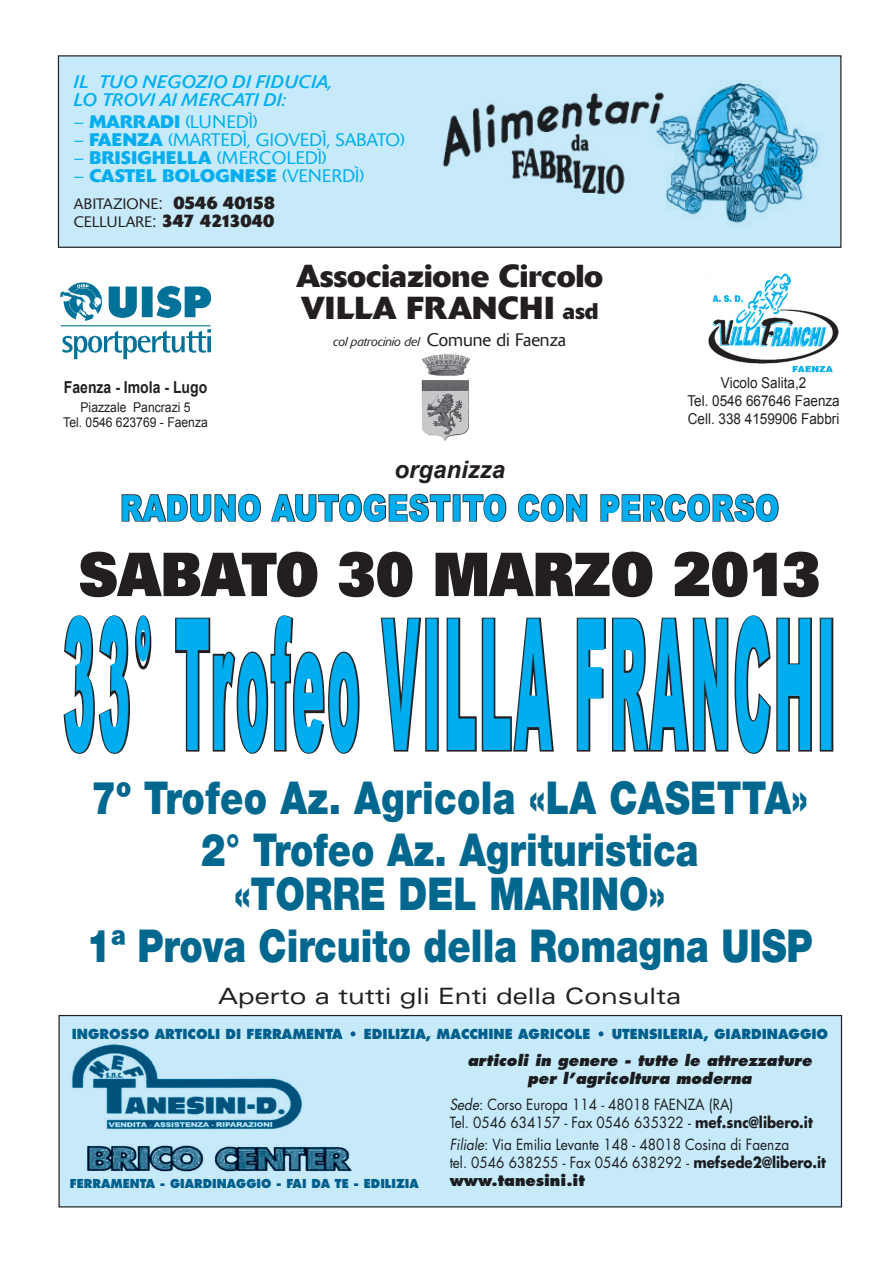
<style>
.page{position:relative;width:893px;height:1263px;background:#fff}
.page>*{position:absolute;margin:0;border:0;box-sizing:border-box;transform-origin:0 0}
.t1{font:900 182.85px "Arial";letter-spacing:.07em;color:#00aeef;scale:.26 1}
.t2{font:900 60px "Univers";color:#231f20;scale:.9 1}
.t3{font:900 45.3px/52.1px "Helvetica Neue";color:#00688f;text-align:center;scale:.82 1}
.t4{font:900 36px "Arial";letter-spacing:.015em;color:#00aeef;scale:.8 1}
.t5{font:700 31.5px/31.5px "Delta";color:#231f20}
.t6{font:italic 700 24px "Arial";color:#231f20}
.t7{font:expanded 22.5px "Univers";color:#231f20}
.t8{font:300 18px "Delta";color:#00aeef}
.t9{font:italic 18px/18px "Delta";letter-spacing:.02em;color:#00aeef}
.t10{font:700 18px "Delta";letter-spacing:.02em;color:#00aeef}
.t11{font:300 18px "Delta";letter-spacing:.02em;color:#00aeef}
.t12{font:700 18px "Delta";letter-spacing:-.02em;color:#231f20}
.t13{font:700 16.5px "Arial";color:#231f20;scale:.85 1}
.t14{font:15px/18px "Futura";color:#231f20;scale:.9 1}
.t15{font:italic 800 15px/18px "Futura";color:#231f20;text-align:center}
.t16{font:15px/18px "Arial";color:#231f20;text-align:center;scale:.9 1}
.t17{font:300 15px "Delta";letter-spacing:.02em;color:#231f20}
.t18{font:800 13.5px "Futura";color:#00688f;scale:.95 1}
.t19{font:13.5px/15px "Arial";color:#231f20;text-align:center;scale:.9 1}
.t20{font:italic 300 12.75px "Delta";color:#231f20}
.t21{font:800 12px "Futura";color:#00688f;scale:.95 1}
.s1{font-weight:700}
.s2{font-weight:300}
.s3{font-size:18px}
.s4{font-weight:700;font-size:18px}
.s5{font-weight:300;font-size:15px}
.s6{font-size:22.5px}
.s7{font-style:normal;font-size:18px}
.s8{font-style:italic}
.s9{font-weight:800}
</style>
<div class="page">
<img style="left:421px;top:354px;width:50px;height:87px">
<div style="left:58px;top:56px;width:783px;height:191px;background:#c6eafa"></div>
<div style="left:58px;top:55px;width:783px;height:193px;border:1px solid #231f20"></div>
<div style="left:59px;top:1015px;width:782px;height:192px;background:#c6eafa"></div>
<div style="left:58px;top:1015px;width:784px;height:192px;border:1px solid #231f20"></div>
<svg style="left:121px;top:493px;width:140px;height:29px"></svg>
<svg style="left:271px;top:493px;width:180px;height:29px"></svg>
<div style="left:453px;top:494px;width:7px;height:27px;border:2px solid #231f20"></div>
<svg style="left:462px;top:493px;width:45px;height:29px"></svg>
<svg style="left:518px;top:493px;width:70px;height:29px"></svg>
<svg style="left:600px;top:493px;width:179px;height:29px"></svg>
<svg style="left:63px;top:615px;width:89px;height:139px"></svg>
<svg style="left:175px;top:615px;width:185px;height:139px"></svg>
<svg style="left:380px;top:617px;width:42px;height:135px"></svg>
<div style="left:425px;top:618px;width:14px;height:133px;border:3px solid #231f20"></div>
<svg style="left:446px;top:617px;width:108px;height:135px"></svg>
<svg style="left:576px;top:615px;width:236px;height:139px"></svg>
<div style="left:820px;top:618px;width:13px;height:133px;border:3px solid #231f20"></div>
<img style="left:708px;top:273px;width:131px;height:100px">
<img style="left:442px;top:82px;width:377px;height:141px">
<img style="left:72px;top:1044px;width:280px;height:128px">
<img style="left:60px;top:282px;width:151px;height:78px">
<p class="t9" style="left:74px;top:73px;width:260px">IL TUO NEGOZIO DI FIDUCIA,<br>LO TROVI AI MERCATI DI:</p>
<p class="t8" style="left:74px;top:112px;width:185px">– <span class="s1">MARRADI</span> (LUNEDÌ)</p>
<p class="t8" style="left:74px;top:130px;width:332px">– <span class="s1">FAENZA</span> (MARTEDÌ, GIOVEDÌ, SABATO)</p>
<p class="t11" style="left:74px;top:148px;width:254px">– <span class="s1">BRISIGHELLA</span> (MERCOLEDÌ)</p>
<p class="t10" style="left:74px;top:165px;width:292px"><span class="s2">–</span> CASTEL BOLOGNESE <span class="s2">(VENERDÌ)</span></p>
<p class="t17" style="left:74px;top:195px;width:203px">ABITAZIONE<span class="s3">:</span> <span class="s4">0546 40158</span></p>
<p class="t12" style="left:74px;top:209px;width:202px"><span class="s5">CELLULARE</span><span class="s2">:</span> 347 4213040</p>
<p class="t13" style="left:64px;top:378px;width:170px">Faenza - Imola - Lugo</p>
<p class="t19" style="left:63px;top:400px;width:162px">Piazzale Pancrazi 5<br>Tel. 0546 623769 - Faenza</p>
<h3 class="t5" style="left:296px;top:260px;width:309px">Associazione Circolo<br>VILLA FRANCHI <span class="s6">asd</span></h3>
<p class="t20" style="left:333px;top:334px;width:235px">col patrocinio del <span class="s7">Comune di Faenza</span></p>
<p class="t16" style="left:687px;top:374px;width:171px">Vicolo Salita,2<br>Tel. 0546 667646 Faenza<br>Cell. 338 4159906 Fabbri</p>
<h3 class="t6" style="left:394px;top:456px;width:112px">organizza</h3>
<h3 class="t4" style="left:120px;top:481px;width:825px">RADUNO AUTOGESTITO CON PERCORSO</h3>
<h2 class="t2" style="left:79px;top:535px;width:826px">SABATO 30 MARZO 2013</h2>
<h1 class="t1" style="left:63px;top:549px;width:2972px">33° Trofeo VILLA FRANCHI</h1>
<h3 class="t3" style="left:91px;top:772px;width:875px">7º Trofeo Az. Agricola «LA CASETTA»<br>2° Trofeo Az. Agrituristica</h3>
<h3 class="t3" style="left:87px;top:867px;width:887px">«TORRE DEL MARINO»<br>1ª Prova Circuito della Romagna UISP</h3>
<h3 class="t7" style="left:218px;top:982px;width:464px">Aperto a tutti gli Enti della Consulta</h3>
<p class="t18" style="left:72px;top:1026px;width:798px">INGROSSO ARTICOLI DI FERRAMENTA • EDILIZIA, MACCHINE AGRICOLE • UTENSILERIA, GIARDINAGGIO</p>
<p class="t21" style="left:70px;top:1176px;width:369px">FERRAMENTA - GIARDINAGGIO - FAI DA TE - EDILIZIA</p>
<p class="t15" style="left:467px;top:1051px;width:346px">articoli in genere - tutte le attrezzature per l’agricoltura moderna</p>
<p class="t14" style="left:450px;top:1095px;width:405px"><span class="s8">Sede</span>: Corso Europa 114 - 48018 FAENZA (RA)<br>Tel. 0546 634157 - Fax 0546 635322 - <span class="s1">mef.snc@libero.it</span></p>
<p class="t14" style="left:450px;top:1136px;width:420px"><span class="s8">Filiale</span>: Via Emilia Levante 148 - 48018 Cosina di Faenza<br>tel. 0546 638255 - Fax 0546 638292 - <span class="s1">mefsede2@libero.it </span><span class="s9">www.tanesini.it</span></p>
</div>
